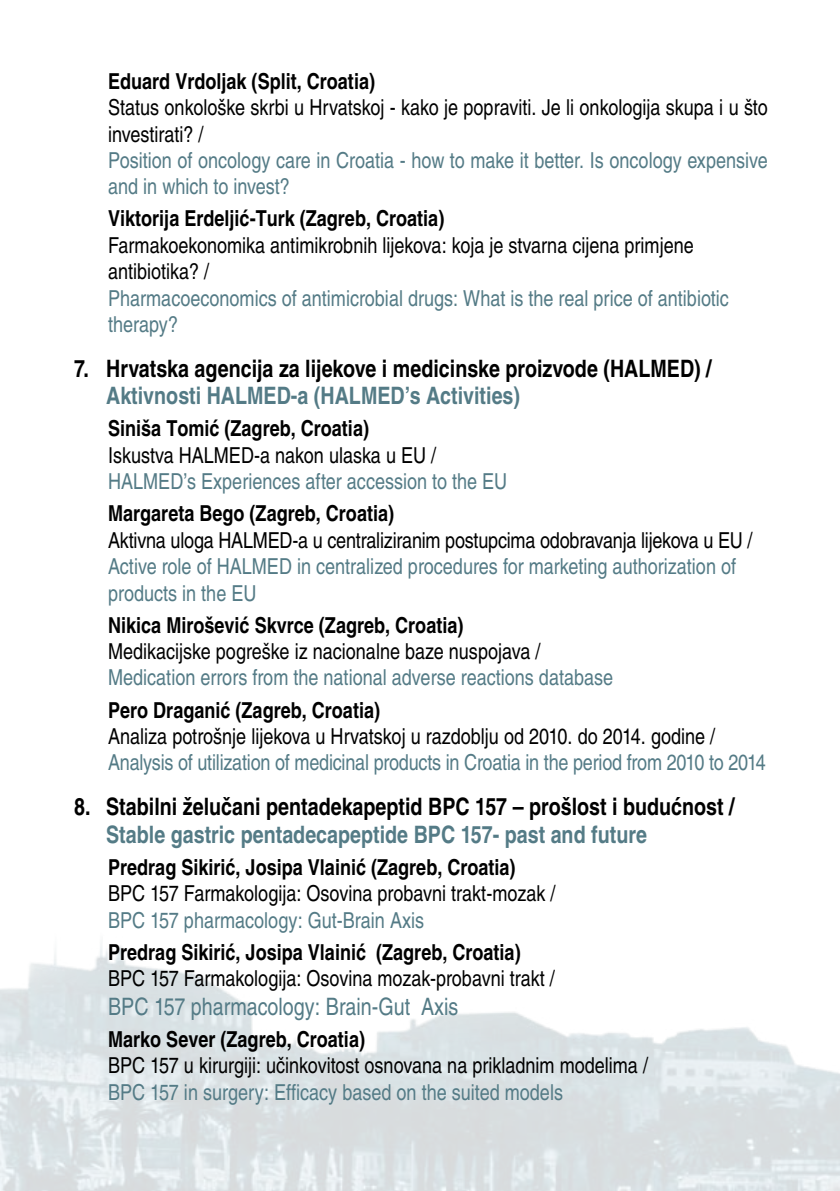
<style>
.page{position:relative;width:840px;height:1191px;background:#fff}
.page>*{position:absolute;margin:0;border:0;box-sizing:border-box;transform-origin:0 0}
.t1{font:24px "Nimbus San LOT Bol Con";color:#000}
.t2{font:24px "Nimbus San LOT Bol Con";color:#547b86}
.t3{font:24px "Nimbus San LOT Reg Con";color:#547b86}
.t4{font:22px/26.4px "Nimbus San LOT Reg Con";color:#000}
.t5{font:22px/26.4px "Nimbus San LOT Reg Con";color:#547b86}
.t6{font:22px "Nimbus San LOT Bol Con";color:#000}
</style>
<div class="page">
<img style="left:0;top:943px;width:839px;height:248px">
<p class="t6" style="left:108px;top:67px;width:268px">Eduard Vrdoljak (Split, Croatia)</p>
<p class="t4" style="left:108px;top:95px;width:660px">Status onkološke skrbi u Hrvatskoj - kako je popraviti. Je li onkologija skupa i u što investirati? /</p>
<p class="t5" style="left:108px;top:147px;width:661px">Position of oncology care in Croatia - how to make it better. Is oncology expensive and in which to invest?</p>
<p class="t6" style="left:108px;top:205px;width:337px">Viktorija Erdeljić-Turk (Zagreb, Croatia)</p>
<p class="t4" style="left:108px;top:232px;width:587px">Farmakoekonomika antimikrobnih lijekova: koja je stvarna cijena primjene antibiotika? /</p>
<p class="t5" style="left:108px;top:285px;width:622px">Pharmacoeconomics of antimicrobial drugs: What is the real price of antibiotic therapy?</p>
<p class="t1" style="left:74px;top:353px;width:639px">7. Hrvatska agencija za lijekove i medicinske proizvode (HALMED) /</p>
<p class="t2" style="left:106px;top:381px;width:415px">Aktivnosti HALMED-a (HALMED’s Activities)</p>
<p class="t6" style="left:108px;top:415px;width:262px">Siniša Tomić (Zagreb, Croatia)</p>
<p class="t4" style="left:108px;top:442px;width:329px">Iskustva HALMED-a nakon ulaska u EU /</p>
<p class="t5" style="left:108px;top:469px;width:400px">HALMED’s Experiences after accession to the EU</p>
<p class="t6" style="left:108px;top:500px;width:287px">Margareta Bego (Zagreb, Croatia)</p>
<p class="t4" style="left:108px;top:527px;width:645px">Aktivna uloga HALMED-a u centraliziranim postupcima odobravanja lijekova u EU /</p>
<p class="t5" style="left:108px;top:553px;width:629px">Active role of HALMED in centralized procedures for marketing authorization of products in the EU</p>
<p class="t6" style="left:108px;top:611px;width:356px">Nikica Mirošević Skvrce (Zagreb, Croatia)</p>
<p class="t4" style="left:108px;top:638px;width:433px">Medikacijske pogreške iz nacionalne baze nuspojava /</p>
<p class="t5" style="left:108px;top:665px;width:506px">Medication errors from the national adverse reactions database</p>
<p class="t6" style="left:108px;top:696px;width:273px">Pero Draganić (Zagreb, Croatia)</p>
<p class="t4" style="left:108px;top:723px;width:608px">Analiza potrošnje lijekova u Hrvatskoj u razdoblju od 2010. do 2014. godine /</p>
<p class="t5" style="left:108px;top:750px;width:659px">Analysis of utilization of medicinal products in Croatia in the period from 2010 to 2014</p>
<p class="t1" style="left:74px;top:791px;width:661px">8. Stabilni želučani pentadekapeptid BPC 157 – prošlost i budućnost /</p>
<p class="t2" style="left:106px;top:819px;width:542px">Stable gastric pentadecapeptide BPC 157- past and future</p>
<p class="t6" style="left:108px;top:853px;width:409px">Predrag Sikirić, Josipa Vlainić (Zagreb, Croatia)</p>
<p class="t4" style="left:108px;top:880px;width:448px">BPC 157 Farmakologija: Osovina probavni trakt-mozak /</p>
<p class="t5" style="left:108px;top:907px;width:317px">BPC 157 pharmacology: Gut-Brain Axis</p>
<p class="t6" style="left:108px;top:938px;width:414px">Predrag Sikirić, Josipa Vlainić (Zagreb, Croatia)</p>
<p class="t4" style="left:108px;top:965px;width:448px">BPC 157 Farmakologija: Osovina mozak-probavni trakt /</p>
<p class="t3" style="left:108px;top:992px;width:351px">BPC 157 pharmacology: Brain-Gut Axis</p>
<p class="t6" style="left:108px;top:1025px;width:258px">Marko Sever (Zagreb, Croatia)</p>
<p class="t4" style="left:108px;top:1052px;width:541px">BPC 157 u kirurgiji: učinkovitost osnovana na prikladnim modelima /</p>
<p class="t5" style="left:108px;top:1079px;width:456px">BPC 157 in surgery: Efficacy based on the suited models</p>
</div>
